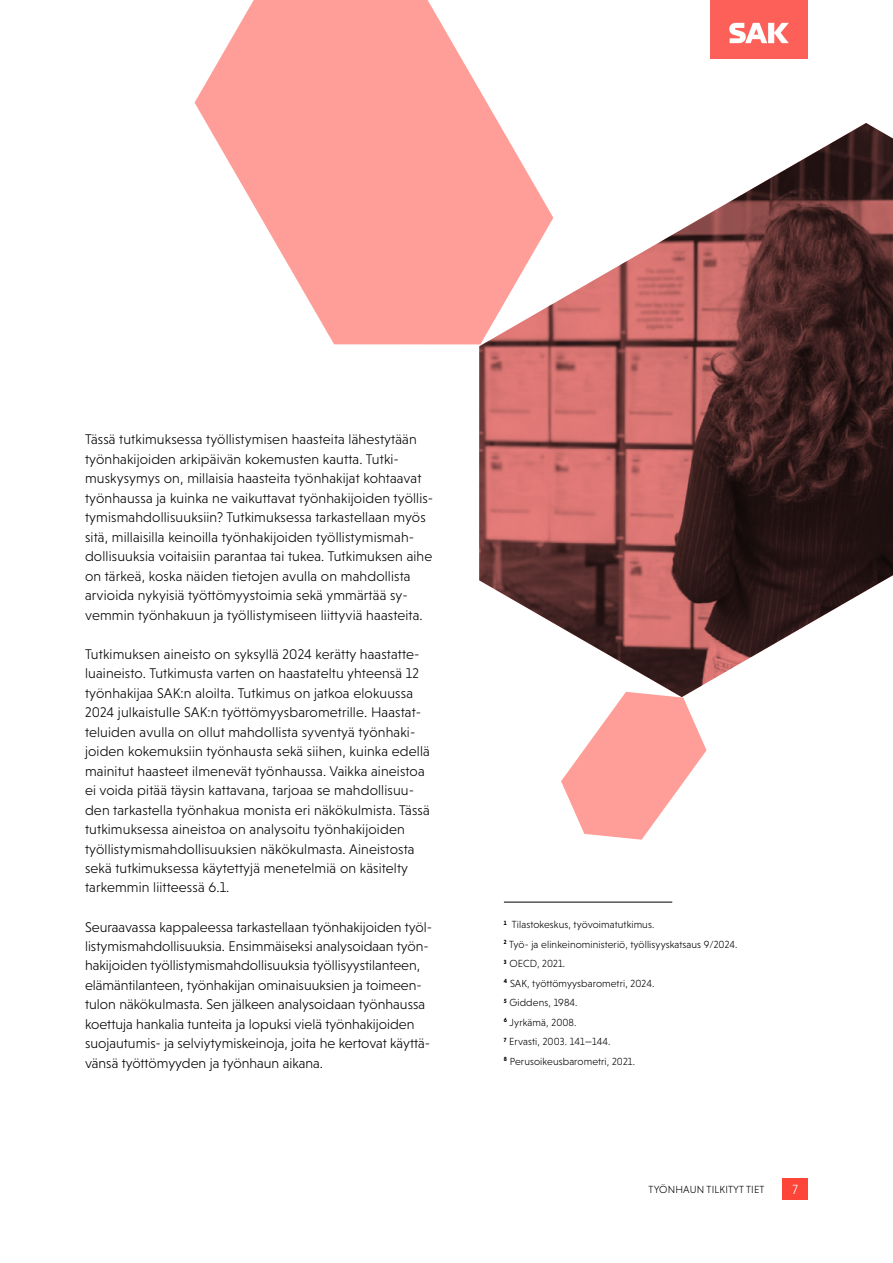
<style>
.page{position:relative;width:893px;height:1263px;background:#fff}
.page>*{position:absolute;margin:0;border:0;box-sizing:border-box;transform-origin:0 0}
.t1{font:300 14.25px/19.5px "Niveau Grotesk";letter-spacing:.01em;color:#000}
.t2{font:300 13.5px "Niveau Grotesk";color:#fff}
.t3{font:300 10.5px/19.5px "Niveau Grotesk";letter-spacing:.01em;color:#000}
</style>
<div class="page">
<div style="left:710px;top:0;width:98px;height:58px;background:#fd6059"></div>
<svg style="left:729px;top:23px;width:60px;height:20px"></svg>
<div style="left:782px;top:1178px;width:26px;height:21px;background:#fd4539"></div>
<hr style="left:504px;top:902px;width:168px;height:1px;background:#000">
<svg style="left:195px;top:0;width:304px;height:344px;fill:#ff9e98"></svg>
<svg style="left:561px;top:697px;width:145px;height:143px"></svg>
<svg style="left:479px;top:123px;width:414px;height:574px"></svg>
<p class="t1" style="left:85px;top:429px;width:350px">Tässä tutkimuksessa työllistymisen haasteita lähestytään työnhakijoiden arkipäivän kokemusten kautta. Tutki&shy;muskysymys on, millaisia haasteita työnhakijat kohtaavat työnhaussa ja kuinka ne vaikuttavat työnhakijoiden työllis&shy;tymismahdollisuuksiin? Tutkimuksessa tarkastellaan myös sitä, millaisilla keinoilla työnhakijoiden työllistymismah&shy;dollisuuksia voitaisiin parantaa tai tukea. Tutkimuksen aihe on tärkeä, koska näiden tietojen avulla on mahdollista arvioida nykyisiä työttömyystoimia sekä ymmärtää sy&shy;vemmin työnhakuun ja työllistymiseen liittyviä haasteita.</p>
<p class="t1" style="left:85px;top:644px;width:346px">Tutkimuksen aineisto on syksyllä 2024 kerätty haastatte&shy;luaineisto. Tutkimusta varten on haastateltu yhteensä 12 työnhakijaa SAK:n aloilta. Tutkimus on jatkoa elokuussa 2024 julkaistulle SAK:n työttömyysbarometrille. Haastat&shy;teluiden avulla on ollut mahdollista syventyä työnhaki&shy;joiden kokemuksiin työnhausta sekä siihen, kuinka edellä mainitut haasteet ilmenevät työnhaussa. Vaikka aineistoa ei voida pitää täysin kattavana, tarjoaa se mahdollisuu&shy;den tarkastella työnhakua monista eri näkökulmista. Tässä tutkimuksessa aineistoa on analysoitu työnhakijoiden työllistymismahdollisuuksien näkökulmasta. Aineistosta sekä tutkimuksessa käytettyjä menetelmiä on käsitelty tarkemmin liitteessä 6.1.</p>
<p class="t1" style="left:85px;top:917px;width:349px">Seuraavassa kappaleessa tarkastellaan työnhakijoiden työl&shy;listymismahdollisuuksia. Ensimmäiseksi analysoidaan työn&shy;hakijoiden työllistymismahdollisuuksia työllisyystilanteen, elämäntilanteen, työnhakijan ominaisuuksien ja toimeen&shy;tulon näkökulmasta. Sen jälkeen analysoidaan työnhaussa koettuja hankalia tunteita ja lopuksi vielä työnhakijoiden suojautumis- ja selviytymiskeinoja, joita he kertovat käyttä&shy;vänsä työttömyyden ja työnhaun aikana.</p>
<p class="t3" style="left:504px;top:915px;width:235px"><sup>1</sup> Tilastokeskus, työvoimatutkimus.<br><sup>2</sup> Työ- ja elinkeinoministeriö, työllisyyskatsaus 9/2024.<br><sup>3</sup> OECD, 2021.<br><sup>4</sup> SAK, työttömyysbarometri, 2024.<br><sup>5</sup> Giddens, 1984.<br><sup>6</sup> Jyrkämä, 2008.<br><sup>7</sup> Ervasti, 2003. 141—144.<br><sup>8</sup> Perusoikeusbarometri, 2021.</p>
<p class="t3" style="left:649px;top:1179px;width:117px">TYÖNHAUN TILKITYT TIET</p>
<p class="t2" style="left:792px;top:1181px;width:7px">7</p>
</div>
